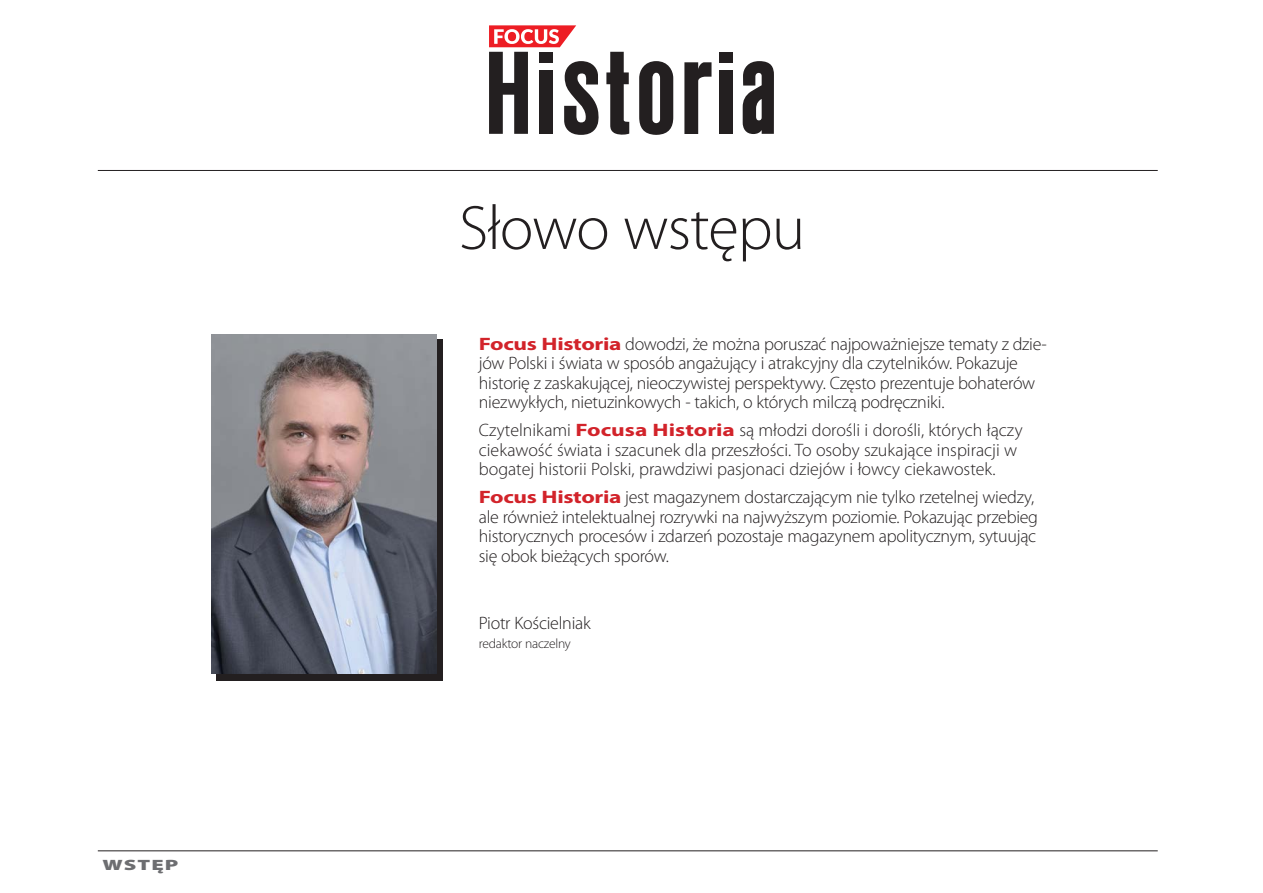
<style>
.page{position:relative;width:1263px;height:893px;background:#fff}
.page>*{position:absolute;margin:0;border:0;box-sizing:border-box;transform-origin:0 0}
.t1{font:300 63px "Myriad Pro";letter-spacing:-.015em;color:#231f20}
.t2{font:300 18px/19.5px "Myriad Pro";letter-spacing:-.015em;color:#231f20}
.t3{font:900 15px "Myriad Pro";letter-spacing:.05em;color:#6d6e71;scale:1.5 1}
.t4{font:300 13.5px "Myriad Pro";letter-spacing:-.015em;color:#231f20}
.s1{font-weight:700;color:#d2232a}
</style>
<div class="page">
<div style="left:719px;top:70px;width:14px;height:64px;background:#231f20"></div>
<div style="left:719px;top:52px;width:14px;height:11px;background:#231f20"></div>
<svg style="left:606px;top:52px;width:23px;height:83px"></svg>
<svg style="left:743px;top:61px;width:31px;height:73px;background:#4a4747"></svg>
<svg style="left:489px;top:25px;width:110px;height:110px"></svg>
<svg style="left:684px;top:62px;width:27px;height:72px"></svg>
<svg style="left:639px;top:61px;width:34px;height:74px"></svg>
<hr style="left:98px;top:170px;width:1060px;height:1px;background:#231f20">
<hr style="left:98px;top:850px;width:1060px;height:1px;background:#231f20">
<div style="left:216px;top:340px;width:227px;height:341px;background:#231f20"></div>
<img style="left:211px;top:335px;width:226px;height:338px">
<p class="t3" style="left:102px;top:854px;width:52px">WSTĘP</p>
<h1 class="t1" style="left:459px;top:193px;width:348px">Słowo wstępu</h1>
<p class="t2" style="left:479px;top:334px;width:570px"><span class="s1">Focus Historia</span> dowodzi, że można poruszać najpoważniejsze tematy z dzie&shy;jów Polski i świata w sposób angażujący i atrakcyjny dla czytelników. Pokazuje historię z zaskakującej, nieoczywistej perspektywy. Często prezentuje bohaterów niezwykłych, nietuzinkowych - takich, o których milczą podręczniki.</p>
<p class="t2" style="left:479px;top:421px;width:545px">Czytelnikami <span class="s1">Focusa Historia</span> są młodzi dorośli i dorośli, których łączy ciekawość świata i szacunek dla przeszłości. To osoby szukające inspiracji w bogatej historii Polski, prawdziwi pasjonaci dziejów i łowcy ciekawostek.</p>
<p class="t2" style="left:479px;top:488px;width:561px"><span class="s1">Focus Historia</span> jest magazynem dostarczającym nie tylko rzetelnej wiedzy, ale również intelektualnej rozrywki na najwyższym poziomie. Pokazując przebieg historycznych procesów i zdarzeń pozostaje magazynem apolitycznym, sytuując się obok bieżących sporów.</p>
<p class="t2" style="left:479px;top:613px;width:113px">Piotr Kościelniak</p>
<p class="t4" style="left:479px;top:636px;width:94px">redaktor naczelny</p>
</div>
